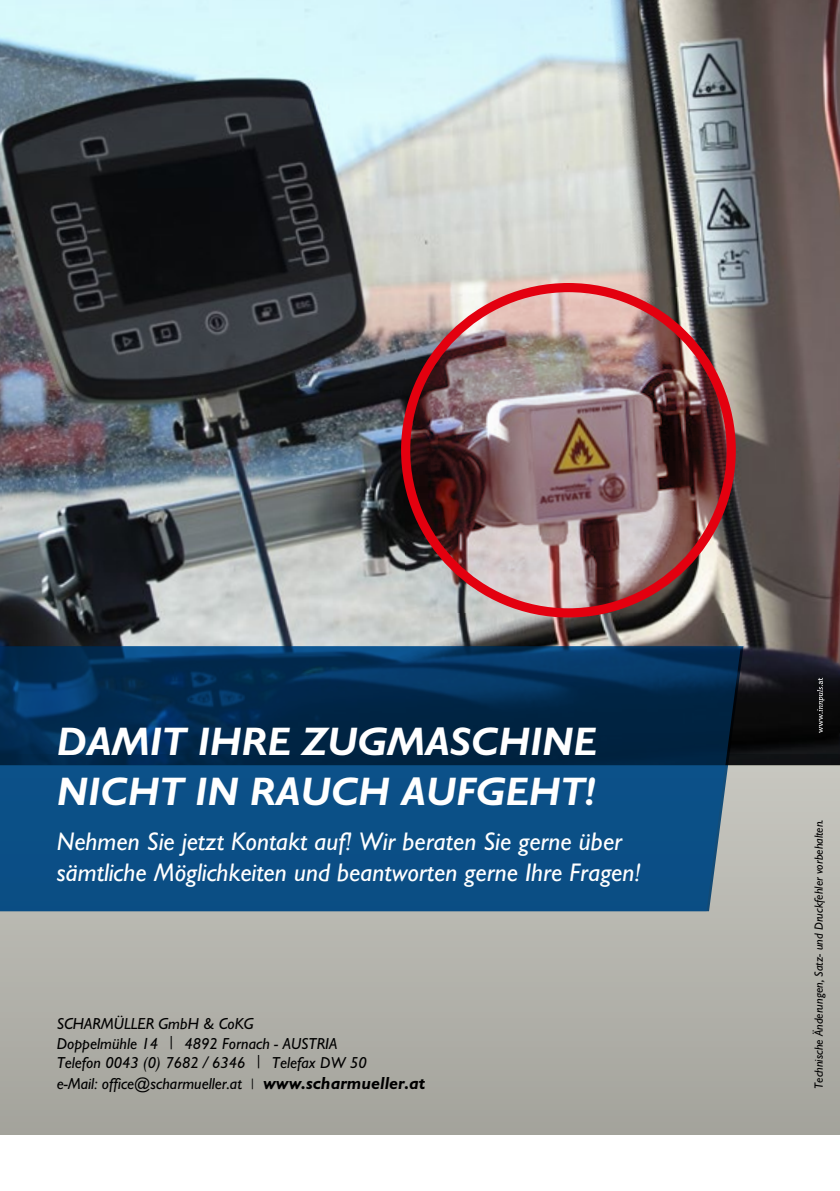
<style>
.page{position:relative;width:840px;height:1191px;background:#fff}
.page>*{position:absolute;margin:0;border:0;box-sizing:border-box;transform-origin:0 0}
.t1{font:italic 700 40px/49.2px "M Gill Sans";color:#fff}
.t2{font:italic 25.6px/30.8px "M Gill Sans";color:#fff}
.t3{font:italic 16px/19.2px "M Gill Sans";color:#000}
.t4{font:italic 12px "M Gill Sans";color:#000}
.s1{font-size:12.8px}
.s2{font-weight:700;font-size:17.6px}
</style>
<div class="page">
<img style="left:0;top:0;width:839px;height:754px">
<div style="left:0;top:765px;width:839px;height:369px;background:linear-gradient(to bottom,#c7c7c0,#a4a39c)"></div>
<div style="left:0;top:754px;width:839px;height:11px;background:#101114"></div>
<img style="left:405px;top:287px;width:325px;height:326px;border-radius:50%">
<div style="left:401px;top:283px;width:334px;height:334px;border:9px solid #e3000f;border-radius:50%"></div>
<svg style="left:0;top:646px;width:740px;height:265px;background:#0a416f"></svg>
<svg style="left:816px;top:678px;width:7px;height:55px"></svg>
<h1 class="t1" style="left:57px;top:717px;width:541px">DAMIT IHRE ZUGMASCHINE<br>NICHT IN RAUCH AUFGEHT!</h1>
<h2 class="t2" style="left:57px;top:826px;width:585px">Nehmen Sie jetzt Kontakt auf! Wir beraten Sie gerne über sämtliche Möglichkeiten und beantworten gerne Ihre Fragen!</h2>
<p class="t3" style="left:57px;top:1014px;width:311px">SCHARMÜLLER GmbH &amp; CoKG<br>Doppelmühle 14 | 4892 Fornach - AUSTRIA<br>Telefon 0043 (0) 7682 / 6346 | Telefax DW 50</p>
<p class="t3" style="left:57px;top:1074px;width:370px">e-Mail: office@scharmueller.at <span class="s1">|</span> <span class="s2">www.scharmueller.at</span></p>
<p class="t4" style="left:811px;top:1088px;width:271px;rotate:-90deg">Technische Änderungen, Satz- und Druckfehler vorbehalten.</p>
</div>
